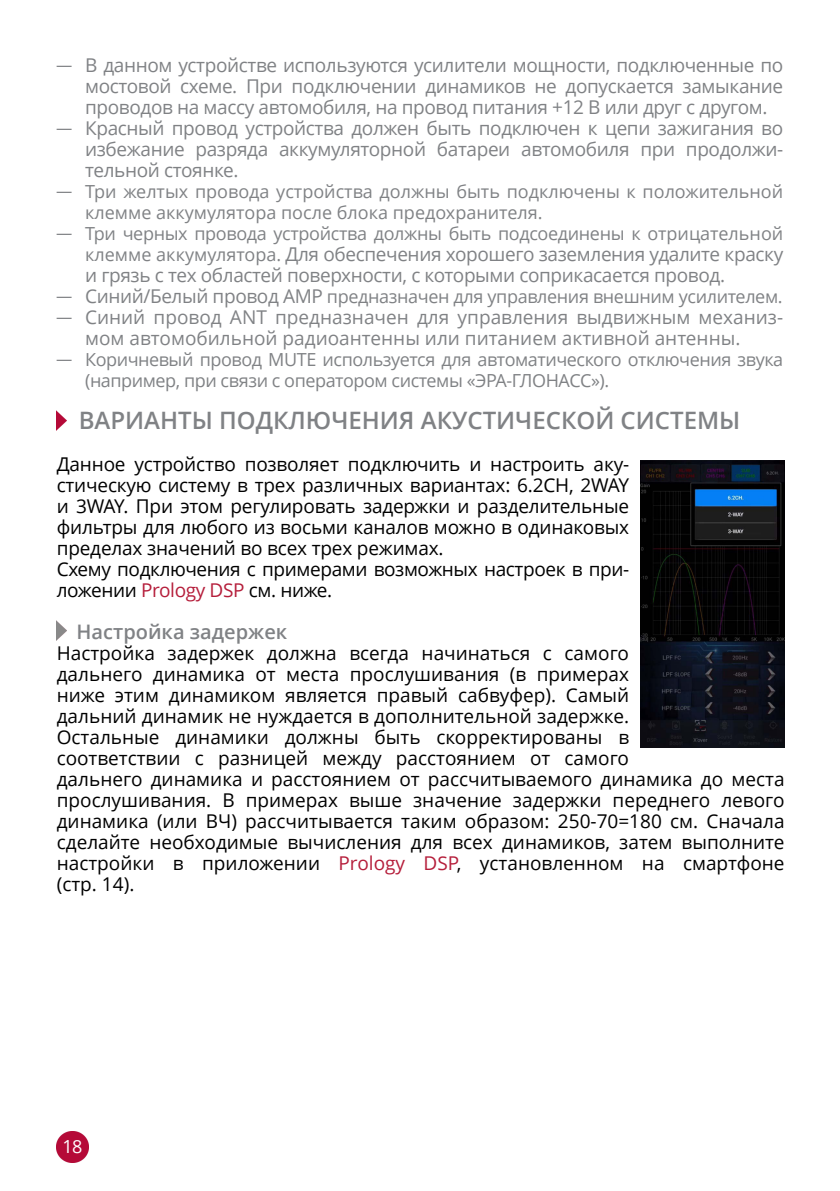
<style>
.page{position:relative;width:840px;height:1191px;background:#fff}
.page>*{position:absolute;margin:0;border:0;box-sizing:border-box;transform-origin:0 0}
.t1{font:600 24px "Open Sans";color:#808285}
.t2{font:600 20px "Open Sans";color:#808285}
.t3{font:19px/21px "Open Sans";color:#000}
.t4{font:19px/21px "Open Sans";letter-spacing:-.02em;color:#808285;text-align:justify}
.t5{font:19px/21px "Open Sans";color:#808285}
.t6{font:18px/21px "Open Sans";letter-spacing:-.02em;color:#808285}
.t7{font:18px/21px "Open Sans";color:#808285}
.t8{font:18px "Open Sans";color:#fff}
.s1{font-family:"Europe"}
.s2{font-family:"Europe";font-size:19px}
.s3{font-size:18px}
.s4{font-size:19px}
.s5{color:#b51e3b}
</style>
<div class="page">
<img style="left:57px;top:1131px;width:31px;height:31px">
<img style="left:57px;top:411px;width:9px;height:19px">
<img style="left:640px;top:460px;width:144px;height:287px">
<img style="left:57px;top:621px;width:9px;height:19px">
<p class="t4" style="left:85px;top:54px;width:699px;text-indent:-28px"><span class="s1">—</span> В данном устройстве используются усилители мощности, подключенные по мостовой схеме. П ри подключении динамиков не допускается замыкание проводов на массу автомобиля, на провод питания +12 В или друг с другом.</p>
<p class="t4" style="left:85px;top:117px;width:699px;text-indent:-28px"><span class="s1">—</span> Красный провод устройства должен быть подключен к цепи зажигания во избежание разряда аккумуляторной батареи автомобиля при продолжи&shy;тельной стоянке.</p>
<p class="t7" style="left:85px;top:181px;width:699px;text-indent:-28px"><span class="s2">—</span> Три желтых провода устройства должны быть подключены к положительной клемме аккумулятора после блока предохранителя.</p>
<p class="t6" style="left:57px;top:223px;width:727px"><span class="s2">—</span> Три черных провода устройства должны быть подсоединены к отрицательной</p>
<p class="t4" style="left:85px;top:243px;width:699px"><span class="s3">клемме аккумулятора.</span> Для обеспечения хорошего заземления удалите краску и грязь с тех областей поверхности, с которыми соприкасается провод.</p>
<p class="t6" style="left:57px;top:286px;width:727px"><span class="s2">—</span> <span class="s4">Синий/Белый провод AMP</span> предназначен для управления внешним усилителем.</p>
<p class="t5" style="left:85px;top:306px;width:699px;text-indent:-28px"><span class="s1">—</span> Синий провод ANT предназначен для управления выдвижным механиз&shy;мом автомобильной радиоантенны или питанием активной антенны.</p>
<p class="t6" style="left:85px;top:349px;width:699px;text-indent:-28px"><span class="s2">—</span> Коричневый провод MUTE используется для автоматического отключения звука (например, при связи с оператором системы «ЭРА-ГЛОНАСС»).</p>
<p class="t1" style="left:79px;top:404px;width:663px">Варианты подключения акустической системы</p>
<p class="t3" style="left:57px;top:453px;width:573px">Данное устройство позволяет подключить и настроить аку&shy;стическую систему в трех различных вариантах: 6.2CH, 2way и 3way. П ри этом регулировать задержки и разделительные фильтры для любого из восьми каналов можно в одинаковых пределах значений во всех трех режимах.<br>Схему подключения с примерами возможных настроек в при&shy;ложении <span class="s5">Prology DSP</span> см. ниже.</p>
<p class="t2" style="left:77px;top:618px;width:212px">Н астройка задержек</p>
<p class="t3" style="left:57px;top:642px;width:729px">Настройка задержек должна всегда начинаться с самого<br>дальнего динамика от места прослушивания (в примерах<br>ниже этим динамиком является правый сабвуфер). Самый<br>дальний динамик не нуждается в дополнительной задержке.<br>Остальные динамики должны быть скорректированы в<br>соответствии с разницей между расстоянием от самого<br>дальнего динамика и расстоянием от рассчитываемого динамика до места прослушивания. В примерах выше значение задержки переднего левого динамика (или ВЧ) рассчитывается таким образом: 250-70=180 см. Сначала сделайте необходимые вычисления для всех динамиков, затем выполните настройки в приложении <span class="s5">Prology DSP</span>, установленном на смартфоне (стр. 14).</p>
<p class="t8" style="left:62px;top:1133px;width:21px">18</p>
</div>
